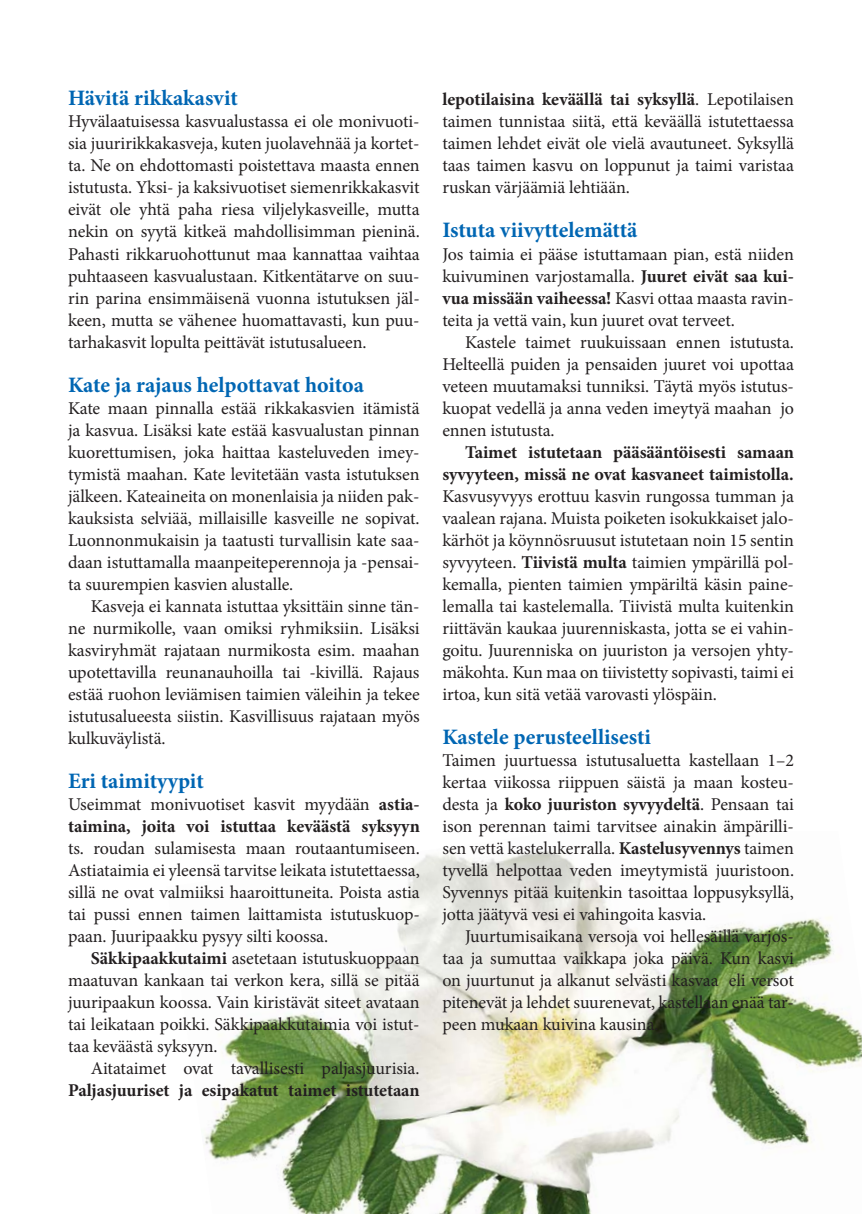
<style>
.page{position:relative;width:862px;height:1214px;background:#fff}
.page>*{position:absolute;margin:0;border:0;box-sizing:border-box;transform-origin:0 0}
.t1{font:700 22px "Minion Pro";color:#0066b3}
.t2{font:18px/22px "Minion Pro";letter-spacing:-.005em;color:#231f20;text-align:justify}
.t3{font:700 18px/22px "Minion Pro";letter-spacing:-.005em;color:#231f20}
.s1{font-weight:400}
.s2{font-weight:700}
</style>
<div class="page">
<img style="left:205px;top:850px;width:657px;height:363px">
<p class="t1" style="left:68px;top:90px;width:171px">Hävitä rikkakasvit</p>
<p class="t2" style="left:68px;top:112px;width:353px">Hyvälaatuisessa kasvualustassa ei ole monivuoti&shy;sia juuririkkakasveja, kuten juolavehnää ja kortet&shy;ta. Ne on ehdottomasti poistettava maasta ennen istutusta. Yksi- ja kaksivuotiset siemenrikkakasvit eivät ole yhtä paha riesa viljelykasveille, mutta nekin on syytä kitkeä mahdollisimman pieninä.<br>Pahasti rikkaruohottunut maa kannattaa vaihtaa puhtaaseen kasvualustaan. Kitkentätarve on suu&shy;rin parina ensimmäisenä vuonna istutuksen jäl&shy;keen, mutta se vähenee huomattavasti, kun puu&shy;tarhakasvit lopulta peittävät istutusalueen.</p>
<p class="t1" style="left:68px;top:376px;width:297px">Kate ja rajaus helpottavat hoitoa</p>
<p class="t2" style="left:68px;top:398px;width:353px">Kate maan pinnalla estää rikkakasvien itämistä ja kasvua. Lisäksi kate estää kasvualustan pinnan kuorettumisen, joka haittaa kasteluveden imey&shy;tymistä maahan. Kate levitetään vasta istutuksen jälkeen. Kateaineita on monenlaisia ja niiden pak&shy;kauksista selviää, millaisille kasveille ne sopivat.<br>Luonnonmukaisin ja taatusti turvallisin kate saa&shy;daan istuttamalla maanpeiteperennoja ja -pensai&shy;ta suurempien kasvien alustalle.</p>
<p class="t2" style="left:68px;top:596px;width:353px;text-indent:23px">Kasveja ei kannata istuttaa yksittäin sinne tän&shy;ne nurmikolle, vaan omiksi ryhmiksiin. Lisäksi kasviryhmät rajataan nurmikosta esim. maahan upotettavilla reunanauhoilla tai -kivillä. Rajaus estää ruohon leviämisen taimien väleihin ja tekee istutusalueesta siistin. Kasvillisuus rajataan myös kulkuväylistä.</p>
<p class="t1" style="left:68px;top:772px;width:137px">Eri taimityypit</p>
<p class="t3" style="left:68px;top:794px;width:353px"><span class="s1">Useimmat monivuotiset kasvit myydään</span> astia&shy;taimina, joita voi istuttaa keväästä syksyyn</p>
<p class="t2" style="left:68px;top:838px;width:353px">ts. roudan sulamisesta maan routaantumiseen.<br>Astiataimia ei yleensä tarvitse leikata istutettaessa, sillä ne ovat valmiiksi haaroittuneita. Poista astia tai pussi ennen taimen laittamista istutuskuop&shy;paan. Juuripaakku pysyy silti koossa.</p>
<p class="t2" style="left:68px;top:948px;width:353px;text-indent:23px"><span class="s2">Säkkipaakkutaimi</span> asetetaan istutuskuoppaan maatuvan kankaan tai verkon kera, sillä se pitää juuripaakun koossa. Vain kiristävät siteet avataan tai leikataan poikki. Säkkipaakkutaimia voi istut&shy;taa keväästä syksyyn.</p>
<p class="t2" style="left:91px;top:1058px;width:330px">Aitataimet ovat tavallisesti paljasjuurisia.</p>
<p class="t3" style="left:68px;top:1080px;width:353px">Paljasjuuriset ja esipakatut taimet istutetaan</p>
<p class="t2" style="left:442px;top:90px;width:353px"><span class="s2">lepotilaisina keväällä tai syksyllä</span>. Lepotilaisen taimen tunnistaa siitä, että keväällä istutettaessa taimen lehdet eivät ole vielä avautuneet. Syksyllä taas taimen kasvu on loppunut ja taimi varistaa ruskan värjäämiä lehtiään.</p>
<p class="t1" style="left:442px;top:222px;width:197px">Istuta viivyttelemättä</p>
<p class="t2" style="left:442px;top:244px;width:353px">Jos taimia ei pääse istuttamaan pian, estä niiden kuivuminen varjostamalla. <span class="s2">Juuret eivät saa kui&shy;vua missään vaiheessa!</span> Kasvi ottaa maasta ravin&shy;teita ja vettä vain, kun juuret ovat terveet.</p>
<p class="t2" style="left:442px;top:332px;width:353px;text-indent:23px">Kastele taimet ruukuissaan ennen istutusta.<br>Helteellä puiden ja pensaiden juuret voi upottaa veteen muutamaksi tunniksi. Täytä myös istutus&shy;kuopat vedellä ja anna veden imeytyä maahan jo ennen istutusta.</p>
<p class="t3" style="left:442px;top:442px;width:353px;text-align:right">Taimet istutetaan pääsääntöisesti samaan syvyyteen, missä ne ovat kasvaneet taimistolla.</p>
<p class="t2" style="left:442px;top:486px;width:353px">Kasvusyvyys erottuu kasvin rungossa tumman ja vaalean rajana. Muista poiketen isokukkaiset jalo&shy;kärhöt ja köynnösruusut istutetaan noin 15 sentin syvyyteen. <span class="s2">Tiivistä multa</span> taimien ympärillä pol&shy;kemalla, pienten taimien ympäriltä käsin paine&shy;lemalla tai kastelemalla. Tiivistä multa kuitenkin riittävän kaukaa juurenniskasta, jotta se ei vahin&shy;goitu. Juurenniska on juuriston ja versojen yhty&shy;mäkohta. Kun maa on tiivistetty sopivasti, taimi ei irtoa, kun sitä vetää varovasti ylöspäin.</p>
<p class="t1" style="left:442px;top:728px;width:210px">Kastele perusteellisesti</p>
<p class="t2" style="left:442px;top:750px;width:353px">Taimen juurtuessa istutusaluetta kastellaan 1–2 kertaa viikossa riippuen säistä ja maan kosteu&shy;desta ja <span class="s2">koko juuriston syvyydeltä</span>. Pensaan tai ison perennan taimi tarvitsee ainakin ämpärilli&shy;sen vettä kastelukerralla. <span class="s2">Kastelusyvennys</span> taimen tyvellä helpottaa veden imeytymistä juuristoon.<br>Syvennys pitää kuitenkin tasoittaa loppusyksyllä, jotta jäätyvä vesi ei vahingoita kasvia.</p>
<p class="t2" style="left:442px;top:926px;width:353px;text-indent:23px">Juurtumisaikana versoja voi hellesäillä varjos&shy;taa ja sumuttaa vaikkapa joka päivä. Kun kasvi on juurtunut ja alkanut selvästi kasvaa eli versot pitenevät ja lehdet suurenevat, kastellaan enää tar&shy;peen mukaan kuivina kausina.</p>
</div>
